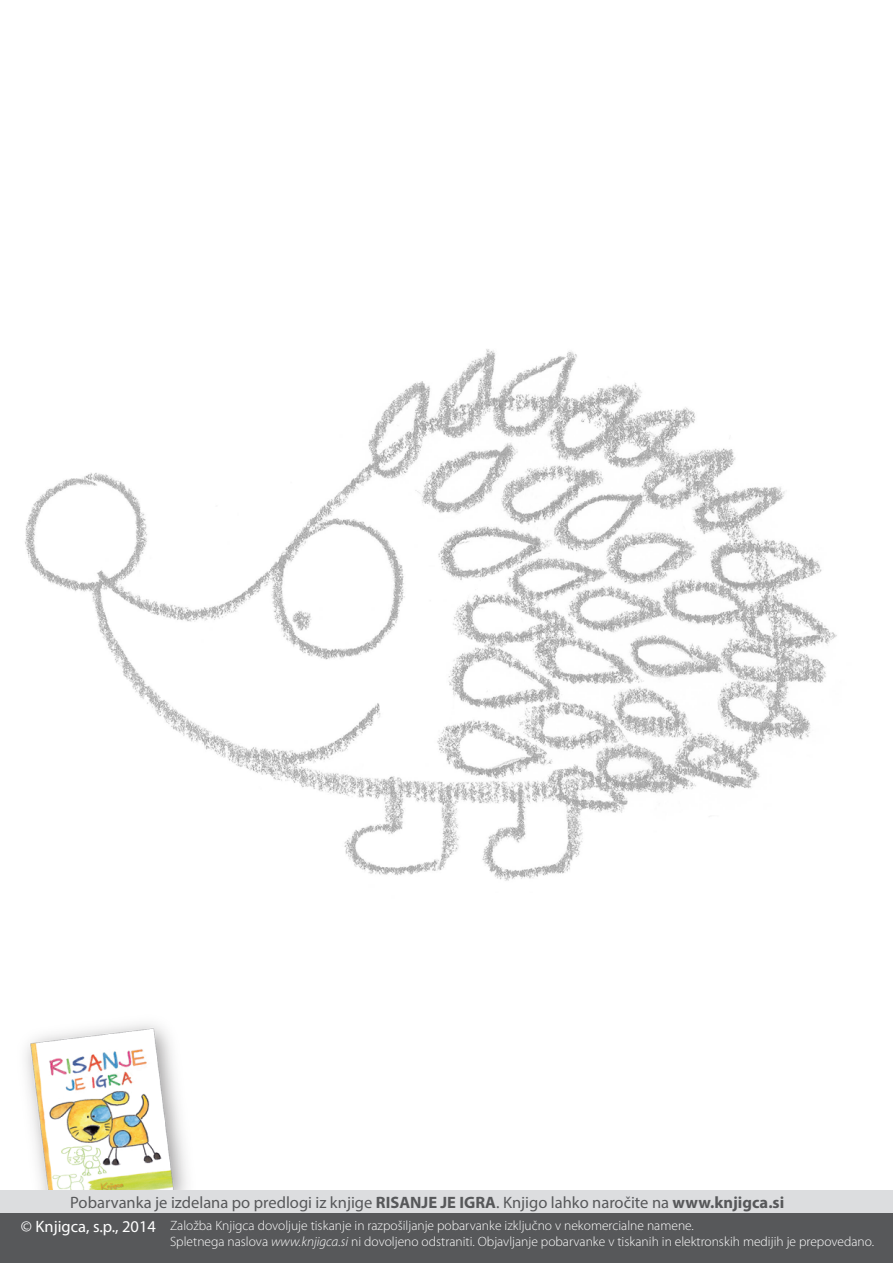
<style>
.page{position:relative;width:893px;height:1263px;background:#fff}
.page>*{position:absolute;margin:0;border:0;box-sizing:border-box;transform-origin:0 0}
.t1{font:16.5px "Myriad Pro";color:#57585a}
.t2{font:16.5px "Myriad Pro";color:#fff}
.t3{font:300 13.5px/16.2px "Myriad Pro";color:#fff}
.s1{font-weight:700}
.s2{font-style:italic}
</style>
<div class="page">
<img style="left:25px;top:349px;width:812px;height:532px">
<img style="left:25px;top:1024px;width:162px;height:166px">
<div style="left:0;top:1190px;width:893px;height:73px;background:#dcdddf"></div>
<div style="left:0;top:1213px;width:893px;height:50px;background:#57585a"></div>
<p class="t1" style="left:70px;top:1192px;width:715px">Pobarvanka je izdelana po predlogi iz knjige <span class="s1">RISANJE JE IGRA</span>. Knjigo lahko naročite na <span class="s1">www.knjigca.si</span></p>
<p class="t2" style="left:21px;top:1216px;width:137px">© Knjigca, s.p., 2014</p>
<p class="t3" style="left:170px;top:1217px;width:705px">Založba Knjigca dovoljuje tiskanje in razpošiljanje pobarvanke izključno v nekomercialne namene.<br>Spletnega naslova <span class="s2">www.knjigca.si</span> ni dovoljeno odstraniti. Objavljanje pobarvanke v tiskanih in elektronskih medijih je prepovedano.</p>
</div>
